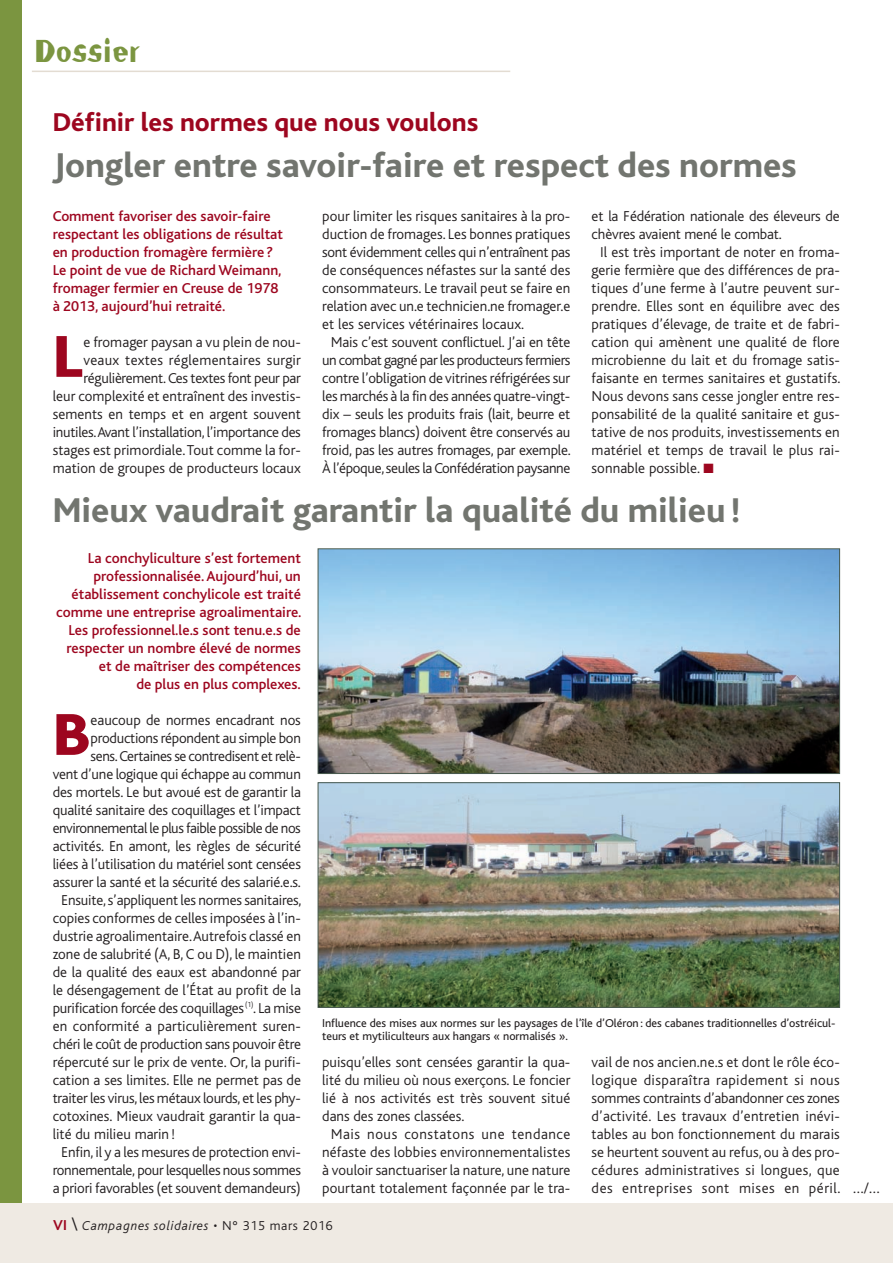
<style>
.page{position:relative;width:893px;height:1263px;background:#fff}
.page>*{position:absolute;margin:0;border:0;box-sizing:border-box;transform-origin:0 0}
.t1{font:800 61.8px "Bliss";color:#9d061f;scale:1.1 1}
.t2{font:800 36px "Bliss";color:#72756f}
.t3{font:31.5px "Meta Plus Boiled";color:#7b9540;scale:1.04 1}
.t4{font:800 27px "Bliss";color:#9d061f}
.t5{font:300 15px/18px "Bliss";color:#231f20;text-align:right}
.t6{font:500 15px/18px "Bliss";color:#9d061f}
.t7{font:300 15px "Bliss";letter-spacing:-.02em;color:#231f20}
.t8{font:300 15px "Bliss";letter-spacing:-.03em;color:#231f20}
.t9{font:300 15px "Bliss";letter-spacing:-.025em;color:#231f20}
.t10{font:300 15px "Bliss";letter-spacing:.035em;color:#231f20}
.t11{font:italic 300 13.5px "Bliss";letter-spacing:.05em;color:#231f20}
.t12{font:12px/13.5px "Bliss";color:#231f20}
.s1{color:#9d061f}
.s2{font-weight:700;font-style:normal;font-size:15px;color:#9d061f}
.s3{font-style:normal;font-size:18px}
.s4{font-style:normal}
</style>
<div class="page">
<div style="left:0;top:0;width:21px;height:1219px;background:#7b9540"></div>
<div style="left:0;top:1203px;width:893px;height:60px;background:#efeae3"></div>
<hr style="left:32px;top:71px;width:478px;height:1px;background:#e3dcd2">
<img style="left:320px;top:551px;width:518px;height:221px">
<div style="left:318px;top:549px;width:522px;height:225px;border:1px solid #495a4f"></div>
<img style="left:320px;top:784px;width:518px;height:222px">
<div style="left:318px;top:782px;width:522px;height:226px;border:1px solid #495a4f"></div>
<h3 class="t3" style="left:34px;top:38px;width:103px">Dossier</h3>
<h3 class="t4" style="left:53px;top:112px;width:427px">Définir les normes que nous voulons</h3>
<h2 class="t2" style="left:53px;top:152px;width:746px">Jongler entre savoir-faire et respect des normes</h2>
<p class="t6" style="left:53px;top:208px;width:232px">Comment favoriser des savoir-faire respectant les obligations de résultat en production fromagère fermière ?<br>Le point de vue de Richard Weimann, fromager fermier en Creuse de 1978 à 2013, aujourd’hui retraité.</p>
<h1 class="t1" style="left:53px;top:333px;width:29px">L</h1>
<p class="t5" style="left:53px;top:334px;width:250px">e fromager paysan a vu plein de nou&shy;veaux textes réglementaires surgir régulièrement. Ces textes font peur par<br>leur complexité et entraînent des investis&shy;sements en temps et en argent souvent inutiles. Avant l’installation, l’importance des stages est primordiale. Tout comme la for&shy;mation de groupes de producteurs locaux</p>
<p class="t5" style="left:322px;top:208px;width:250px">pour limiter les risques sanitaires à la pro-</p>
<p class="t5" style="left:322px;top:226px;width:250px">duction de fromages. Les bonnes pratiques</p>
<p class="t7" style="left:322px;top:246px;width:250px">sont évidemment celles qui n’entraînent pas</p>
<p class="t5" style="left:322px;top:262px;width:250px">de conséquences néfastes sur la santé des</p>
<p class="t5" style="left:322px;top:280px;width:250px">consommateurs. Le travail peut se faire en</p>
<p class="t5" style="left:322px;top:298px;width:250px">relation avec un.e technicien.ne fromager.e</p>
<p class="t5" style="left:322px;top:316px;width:203px">et les services vétérinaires locaux.</p>
<p class="t5" style="left:331px;top:334px;width:241px">Mais c’est souvent conflictuel. J’ai en tête</p>
<p class="t8" style="left:322px;top:354px;width:250px">un combat gagné par les producteurs fermiers</p>
<p class="t5" style="left:322px;top:370px;width:250px">contre l’obligation de vitrines réfrigérées sur</p>
<p class="t5" style="left:322px;top:388px;width:250px">les marchés à la fin des années quatre-vingt-</p>
<p class="t5" style="left:322px;top:406px;width:250px">dix – seuls les produits frais (lait, beurre et</p>
<p class="t5" style="left:322px;top:424px;width:250px">fromages blancs) doivent être conservés au</p>
<p class="t5" style="left:322px;top:442px;width:250px">froid, pas les autres fromages, par exemple.</p>
<p class="t7" style="left:322px;top:462px;width:250px">À l’époque, seules la Confédération paysanne</p>
<p class="t5" style="left:592px;top:208px;width:250px">et la Fédération nationale des éleveurs de</p>
<p class="t5" style="left:592px;top:226px;width:192px">chèvres avaient mené le combat.</p>
<p class="t5" style="left:600px;top:244px;width:241px">Il est très important de noter en froma-</p>
<p class="t5" style="left:592px;top:262px;width:250px">gerie fermière que des différences de pra-</p>
<p class="t5" style="left:592px;top:280px;width:250px">tiques d’une ferme à l’autre peuvent sur-</p>
<p class="t5" style="left:592px;top:298px;width:250px">prendre. Elles sont en équilibre avec des</p>
<p class="t5" style="left:592px;top:316px;width:250px">pratiques d’élevage, de traite et de fabri-</p>
<p class="t5" style="left:592px;top:334px;width:250px">cation qui amènent une qualité de flore</p>
<p class="t5" style="left:592px;top:352px;width:250px">microbienne du lait et du fromage satis-</p>
<p class="t5" style="left:592px;top:370px;width:250px">faisante en termes sanitaires et gustatifs.</p>
<p class="t5" style="left:592px;top:388px;width:250px">Nous devons sans cesse jongler entre res-</p>
<p class="t5" style="left:592px;top:406px;width:250px">ponsabilité de la qualité sanitaire et gus-</p>
<p class="t5" style="left:592px;top:424px;width:250px">tative de nos produits, investissements en</p>
<p class="t5" style="left:592px;top:442px;width:250px">matériel et temps de travail le plus rai-</p>
<p class="t5" style="left:592px;top:460px;width:124px">sonnable possible. <span class="s1">■</span></p>
<h2 class="t2" style="left:53px;top:497px;width:689px">Mieux vaudrait garantir la qualité du milieu !</h2>
<p class="t6" style="left:56px;top:550px;width:247px;text-align:right">La conchyliculture s’est fortement professionnalisée. Aujourd’hui, un établissement conchylicole est traité comme une entreprise agroalimentaire.<br>Les professionnel.le.s sont tenu.e.s de respecter un nombre élevé de normes et de maîtriser des compétences<br>de plus en plus complexes.</p>
<h1 class="t1" style="left:53px;top:711px;width:35px">B</h1>
<p class="t5" style="left:91px;top:712px;width:212px">eaucoup de normes encadrant nos</p>
<p class="t5" style="left:91px;top:730px;width:212px">productions répondent au simple bon</p>
<p class="t9" style="left:91px;top:750px;width:212px">sens. Certaines se contredisent et relè-</p>
<p class="t5" style="left:53px;top:766px;width:250px">vent d’une logique qui échappe au commun</p>
<p class="t5" style="left:53px;top:784px;width:250px">des mortels. Le but avoué est de garantir la</p>
<p class="t5" style="left:53px;top:802px;width:250px">qualité sanitaire des coquillages et l’impact</p>
<p class="t8" style="left:53px;top:822px;width:250px">environnemental le plus faible possible de nos</p>
<p class="t5" style="left:53px;top:838px;width:250px">activités. En amont, les règles de sécurité</p>
<p class="t5" style="left:53px;top:856px;width:250px">liées à l’utilisation du matériel sont censées</p>
<p class="t5" style="left:53px;top:874px;width:250px">assurer la santé et la sécurité des salarié.e.s.</p>
<p class="t5" style="left:61px;top:892px;width:242px">Ensuite, s’appliquent les normes sanitaires,</p>
<p class="t5" style="left:53px;top:910px;width:250px">copies conformes de celles imposées à l’in-</p>
<p class="t5" style="left:53px;top:928px;width:250px">dustrie agroalimentaire. Autrefois classé en</p>
<p class="t5" style="left:53px;top:946px;width:250px">zone de salubrité (A, B, C ou D), le maintien</p>
<p class="t5" style="left:53px;top:964px;width:250px">de la qualité des eaux est abandonné par</p>
<p class="t5" style="left:53px;top:982px;width:250px">le désengagement de l’État au profit de la</p>
<p class="t5" style="left:53px;top:1000px;width:250px">purification forcée des coquillages <sup>(1)</sup>. La mise</p>
<p class="t5" style="left:53px;top:1018px;width:250px">en conformité a particulièrement suren-</p>
<p class="t5" style="left:53px;top:1036px;width:250px">chéri le coût de production sans pouvoir être</p>
<p class="t5" style="left:53px;top:1054px;width:250px">répercuté sur le prix de vente. Or, la purifi-</p>
<p class="t5" style="left:53px;top:1072px;width:250px">cation a ses limites. Elle ne permet pas de</p>
<p class="t7" style="left:53px;top:1092px;width:250px">traiter les virus, les métaux lourds, et les phy-</p>
<p class="t5" style="left:53px;top:1108px;width:250px">cotoxines. Mieux vaudrait garantir la qua-</p>
<p class="t5" style="left:53px;top:1126px;width:124px">lité du milieu marin !</p>
<p class="t5" style="left:61px;top:1144px;width:241px">Enfin, il y a les mesures de protection envi-</p>
<p class="t7" style="left:53px;top:1164px;width:250px">ronnementale, pour lesquelles nous sommes</p>
<p class="t5" style="left:53px;top:1180px;width:250px">a priori favorables (et souvent demandeurs)</p>
<p class="t12" style="left:322px;top:1017px;width:515px">Influence des mises aux normes sur les paysages de l’île d’Oléron : des cabanes traditionnelles d’ostréicul&shy;teurs et mytiliculteurs aux hangars « normalisés ».</p>
<p class="t5" style="left:322px;top:1054px;width:250px">puisqu’elles sont censées garantir la qua-</p>
<p class="t5" style="left:322px;top:1072px;width:250px">lité du milieu où nous exerçons. Le foncier</p>
<p class="t5" style="left:322px;top:1090px;width:250px">lié à nos activités est très souvent situé</p>
<p class="t5" style="left:322px;top:1108px;width:144px">dans des zones classées.</p>
<p class="t10" style="left:331px;top:1128px;width:241px">Mais nous constatons une tendance</p>
<p class="t5" style="left:322px;top:1144px;width:250px">néfaste des lobbies environnementalistes</p>
<p class="t5" style="left:322px;top:1162px;width:250px">à vouloir sanctuariser la nature, une nature</p>
<p class="t5" style="left:322px;top:1180px;width:250px">pourtant totalement façonnée par le tra-</p>
<p class="t5" style="left:592px;top:1054px;width:250px;text-align:justify">vail de nos ancien.ne.s et dont le rôle éco&shy;logique disparaîtra rapidement si nous sommes contraints d’abandonner ces zones d’activité. Les travaux d’entretien inévi&shy;tables au bon fonctionnement du marais se heurtent souvent au refus, ou à des pro&shy;cédures administratives si longues, que des entreprises sont mises en péril.</p>
<p class="t11" style="left:53px;top:1220px;width:281px"><span class="s2">VI</span> <span class="s3">\</span> Campagnes solidaires <span class="s4">• N° 315 mars 2016</span></p>
<p class="t5" style="left:853px;top:1180px;width:28px">…/…</p>
</div>
